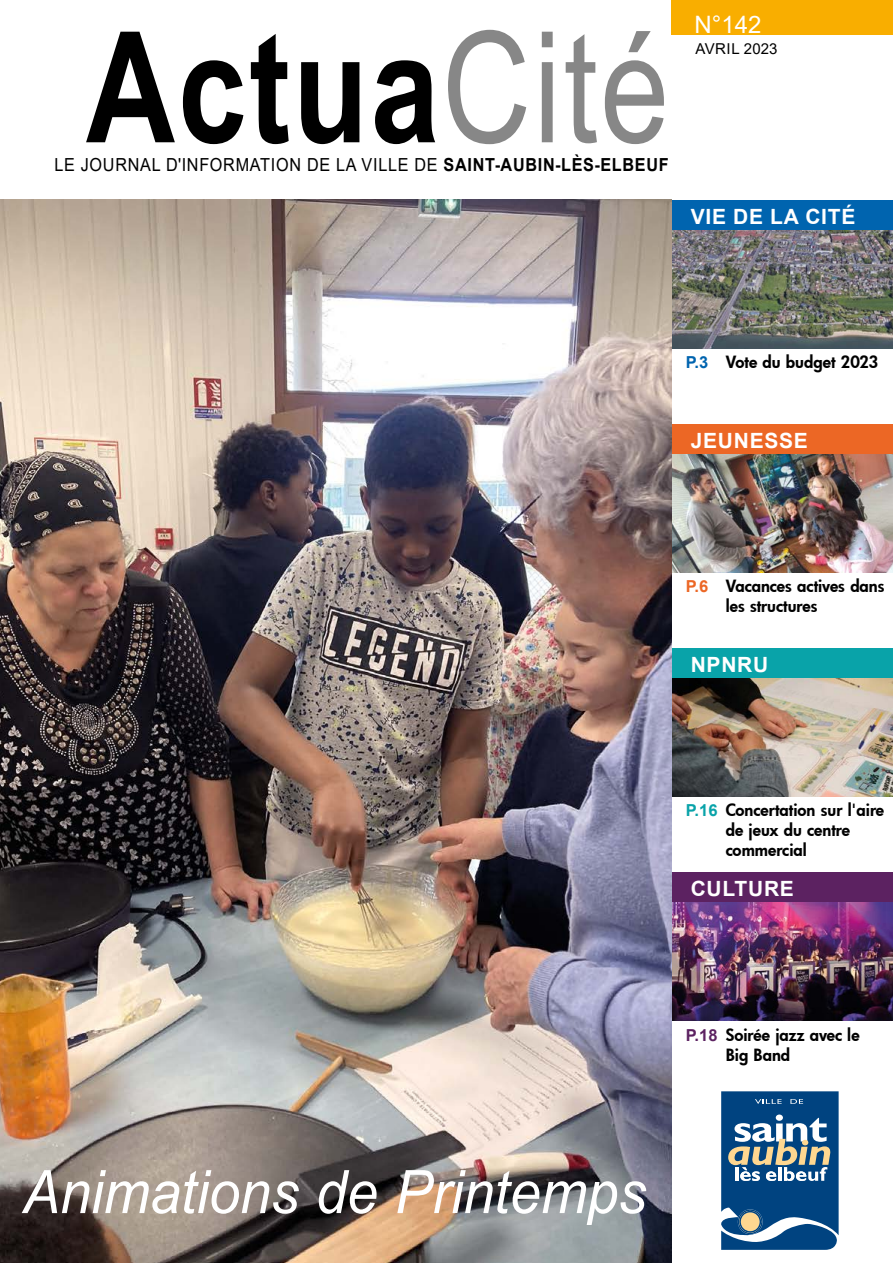
<style>
.page{position:relative;width:893px;height:1263px;background:#fff}
.page>*{position:absolute;margin:0;border:0;box-sizing:border-box;transform-origin:0 0}
.Normal_e{font:700 154.5px "Arial";letter-spacing:.02em;color:#000;scale:.8 1}
.Normal_e-2{font:italic 60px "Arial";color:#fff;scale:.93 1}
.Normal_e-3{font:24px "Arial";color:#fff}
.Normal_e-4{font:700 21px "Arial";letter-spacing:.035em;color:#fff}
.Normal_e-5{font:18px "Arial";letter-spacing:.045em;color:#000;scale:.9 1}
.Une_-_texte_petits_t{font:800 16.5px/19.8px "Futura";color:#000}
.Normal_e-6{font:15px "Arial";color:#000}
.s1{font-weight:400;color:#878787}
.s2{font-weight:700}
.s3{font-family:"Arial";font-weight:700;color:#0064af}
.s4{font-family:"Arial";font-weight:700;color:#ec6725}
.s5{font-family:"Arial";font-weight:700;color:#09a3a9}
.s6{font-family:"Arial";font-weight:700;color:#5c2261}
</style>
<div class="page">
<img style="left:672px;top:230px;width:221px;height:118px">
<img style="left:672px;top:454px;width:221px;height:119px">
<img style="left:672px;top:678px;width:221px;height:119px">
<img style="left:672px;top:902px;width:221px;height:119px">
<div style="left:668px;top:200px;width:225px;height:30px;background:#0064af"></div>
<div style="left:668px;top:424px;width:225px;height:30px;background:#ec6725"></div>
<div style="left:668px;top:648px;width:225px;height:30px;background:#09a3a9"></div>
<div style="left:668px;top:872px;width:225px;height:30px;background:#5c2261"></div>
<div style="left:672px;top:0;width:221px;height:35px;background:#f9ae00"></div>
<img style="left:0;top:200px;width:672px;height:1063px">
<svg style="left:721px;top:1091px;width:118px;height:159px;background:#3a6b94"></svg>
<p class="Normal_e" style="left:86px;top:-21px;width:730px">Actua<span class="s1">Cité</span></p>
<p class="Normal_e-5" style="left:54px;top:152px;width:684px">LE JOURNAL D'INFORMATION DE LA VILLE DE <span class="s2">SAINT-AUBIN-LÈS-ELBEUF</span></p>
<p class="Normal_e-3" style="left:695px;top:8px;width:68px">N°142</p>
<p class="Normal_e-6" style="left:695px;top:39px;width:84px">AVRIL 2023</p>
<p class="Normal_e-4" style="left:691px;top:202px;width:166px">VIE DE LA CITÉ</p>
<p class="Une_-_texte_petits_t" style="left:686px;top:352px;width:194px"><span class="s3">P.3</span> Vote du budget 2023</p>
<p class="Normal_e-4" style="left:691px;top:426px;width:119px">JEUNESSE</p>
<p class="Une_-_texte_petits_t" style="left:726px;top:576px;width:160px;text-indent:-40px"><span class="s4">P.6</span> Vacances actives dans les structures</p>
<p class="Normal_e-4" style="left:691px;top:650px;width:79px">NPNRU</p>
<p class="Une_-_texte_petits_t" style="left:726px;top:800px;width:160px;text-indent:-40px"><span class="s5">P.16</span> Concertation sur l'aire de jeux du centre commercial</p>
<p class="Normal_e-4" style="left:691px;top:874px;width:105px">CULTURE</p>
<p class="Une_-_texte_petits_t" style="left:726px;top:1025px;width:135px;text-indent:-40px"><span class="s6">P.18</span> Soirée jazz avec le<br>Big Band</p>
<p class="Normal_e-2" style="left:23px;top:1153px;width:672px">Animations de Printemps</p>
</div>
